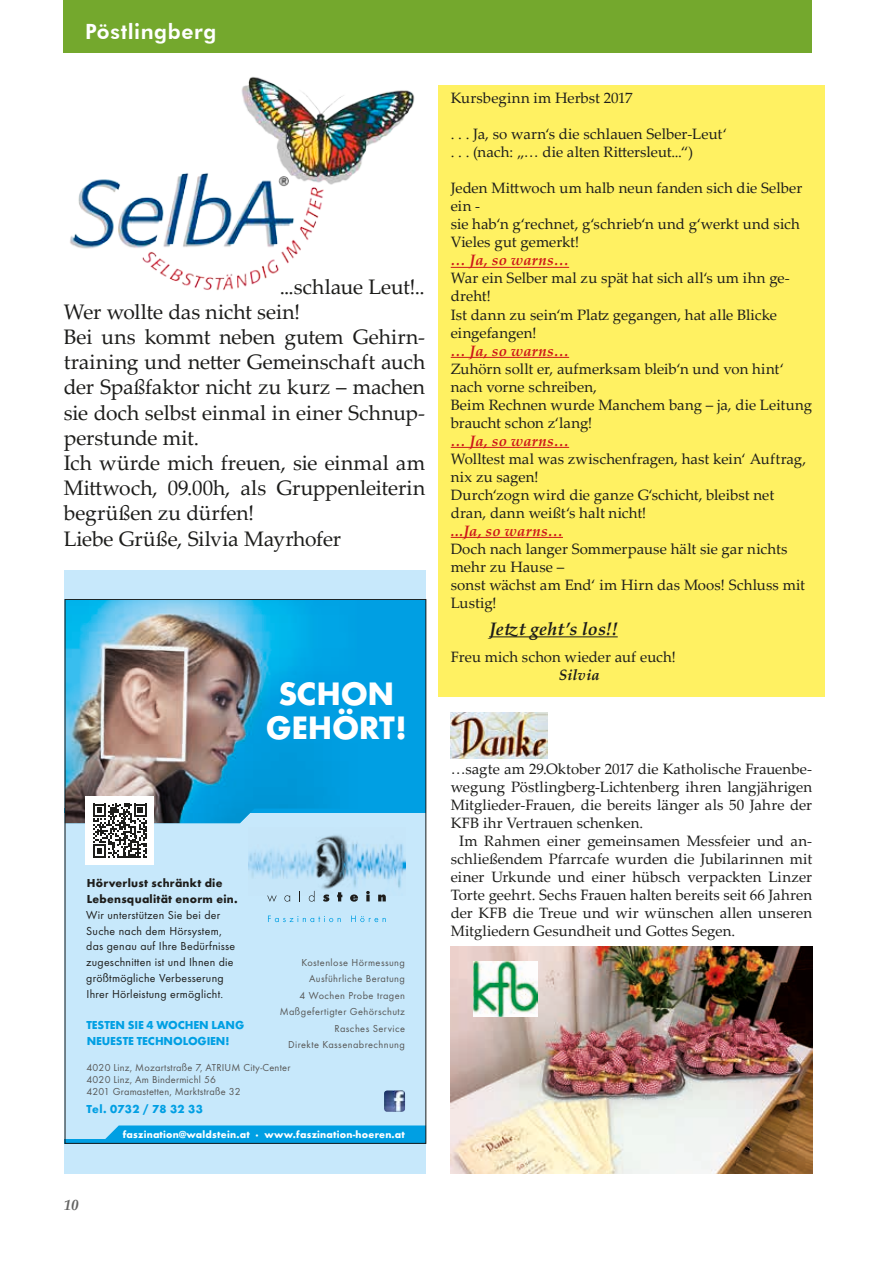
<style>
.page{position:relative;width:893px;height:1263px;background:#fff}
.page>*{position:absolute;margin:0;border:0;box-sizing:border-box;transform-origin:0 0}
.t1{font:700 33.75px/34.5px "Futura T";letter-spacing:-.01em;color:#fff;text-align:center}
.t2{font:21px/25.2px "Palatino Linotype";letter-spacing:-.005em;color:#1d1d1b}
.t3{font:800 21px "Futura BT";letter-spacing:.03em;color:#fff}
.t4{font:italic 700 18px "Palatino Linotype";letter-spacing:.005em;color:#1d1d1b}
.t5{font:15px/18px "Palatino Linotype";color:#1d1d1b}
.t6{font:italic 700 15px "Palatino Linotype";letter-spacing:.015em;color:#cd171a}
.t7{font:italic 700 15px "Palatino Linotype";letter-spacing:.02em;color:#1d1d1b}
.t8{font:italic 700 15px "Palatino Linotype";color:#646463}
.t9{font:12px/15.8px "Futura T";letter-spacing:.02em;color:#1d1d1b}
.t10{font:700 12px/15.8px "Futura T";letter-spacing:.02em;color:#1d1d1b}
.t11{font:700 12px/16.5px "Futura T";letter-spacing:-.01em;color:#009fe3}
.t12{font:700 12px "Futura T";letter-spacing:.025em;color:#009fe3}
.t13{font:10.5px/16.5px "Futura T";letter-spacing:.04em;color:#575756;text-align:right}
.t14{font:10.5px/12px "Futura T";letter-spacing:.02em;color:#575756}
.t15{font:700 10.5px "Futura T";letter-spacing:.02em;color:#fff}
</style>
<div class="page">
<div style="left:438px;top:85px;width:387px;height:611px;background:#fff162"></div>
<div style="left:64px;top:570px;width:361px;height:603px;background:#c7e8fb"></div>
<div style="left:64px;top:0;width:748px;height:53px;background:#74a82d"></div>
<hr style="left:451px;top:267px;width:118px;height:1px;background:#cd171a">
<hr style="left:451px;top:357px;width:118px;height:1px;background:#cd171a">
<hr style="left:451px;top:447px;width:118px;height:1px;background:#cd171a">
<hr style="left:451px;top:537px;width:112px;height:1px;background:#cd171a">
<img style="left:70px;top:77px;width:345px;height:214px">
<div style="left:369px;top:601px;width:55px;height:212px;background:#009fe3"></div>
<img style="left:67px;top:601px;width:302px;height:222px">
<svg style="left:105px;top:1125px;width:319px;height:14px;background:#0ba3e4"></svg>
<svg style="left:65px;top:1139px;width:361px;height:4px"></svg>
<img style="left:384px;top:1090px;width:21px;height:22px">
<div style="left:86px;top:796px;width:68px;height:69px;background:#fff"></div>
<svg style="left:93px;top:803px;width:54px;height:54px"></svg>
<div style="left:256px;top:670px;width:160px;height:81px;background:#009fe3"></div>
<svg style="left:268px;top:915px;width:118px;height:7px"></svg>
<img style="left:248px;top:835px;width:157px;height:60px">
<svg style="left:267px;top:895px;width:10px;height:7px"></svg>
<svg style="left:284px;top:895px;width:6px;height:7px"></svg>
<svg style="left:309px;top:891px;width:5px;height:11px"></svg>
<svg style="left:323px;top:894px;width:6px;height:8px"></svg>
<svg style="left:337px;top:892px;width:5px;height:9px"></svg>
<svg style="left:350px;top:894px;width:8px;height:8px"></svg>
<svg style="left:366px;top:891px;width:4px;height:10px"></svg>
<svg style="left:378px;top:894px;width:8px;height:7px"></svg>
<img style="left:451px;top:713px;width:97px;height:45px">
<img style="left:451px;top:946px;width:361px;height:227px">
<img style="left:473px;top:962px;width:65px;height:55px">
<hr style="left:489px;top:636px;width:129px;height:1px;background:#1d1d1b">
<h2 class="t3" style="left:85px;top:19px;width:133px">Pöstlingberg</h2>
<p class="t2" style="left:64px;top:273px;width:363px;text-indent:216px">...schlaue Leut!..<br>Wer wollte das nicht sein!<br>Bei uns kommt neben gutem Gehirn&shy;training und netter Gemeinschaft auch der Spaßfaktor nicht zu kurz – machen sie doch selbst einmal in einer Schnup&shy;perstunde mit.<br>Ich würde mich freuen, sie einmal am<br>Mittwoch, 09.00h, als Gruppenleiterin begrüßen zu dürfen!<br>Liebe Grüße, Silvia Mayrhofer</p>
<h1 class="t1" style="left:266px;top:676px;width:143px">SCHON<br>GEHÖRT!</h1>
<p class="t10" style="left:87px;top:875px;width:152px">Hörverlust schränkt die<br>Lebensqualität enorm ein.</p>
<p class="t9" style="left:86px;top:907px;width:151px">Wir unterstützen Sie bei der<br>Suche nach dem Hörsystem, das genau auf Ihre Bedürfnisse zugeschnitten ist und Ihnen die größtmögliche Verbesserung<br>Ihrer Hörleistung ermöglicht.</p>
<p class="t11" style="left:87px;top:1016px;width:159px">TESTEN SIE 4 WOCHEN LANG<br>NEUESTE TECHNOLOGIEN!</p>
<p class="t13" style="left:280px;top:954px;width:127px">Kostenlose Hörmessung<br>Ausführliche Beratung<br>4 Wochen Probe tragen<br>Maßgefertigter Gehörschutz<br>Rasches Service<br>Direkte Kassenabrechnung</p>
<p class="t14" style="left:86px;top:1062px;width:205px">4020 Linz, Mozartstraße 7, ATRIUM City-Center<br>4020 Linz, Am Bindermichl 56<br>4201 Gramastetten, Marktstraße 32</p>
<p class="t12" style="left:86px;top:1102px;width:118px">Tel. 0732 / 78 32 33</p>
<p class="t8" style="left:64px;top:1194px;width:16px">10</p>
<p class="t15" style="left:123px;top:1128px;width:284px">faszination@waldstein.at · www.faszination-hoeren.at</p>
<p class="t5" style="left:451px;top:89px;width:183px">Kursbeginn im Herbst 2017</p>
<p class="t5" style="left:451px;top:125px;width:278px">. . . Ja, so warn‘s die schlauen Selber-Leut‘ . . . (nach: „… die alten Rittersleut...“)</p>
<p class="t5" style="left:451px;top:179px;width:353px">Jeden Mittwoch um halb neun fanden sich die Selber ein -<br>sie hab‘n g‘rechnet, g‘schrieb‘n und g‘werkt und sich<br>Vieles gut gemerkt!</p>
<p class="t6" style="left:451px;top:250px;width:120px">… Ja, so warns…</p>
<p class="t5" style="left:451px;top:269px;width:341px">War ein Selber mal zu spät hat sich all‘s um ihn ge&shy;dreht!<br>Ist dann zu sein‘m Platz gegangen, hat alle Blicke eingefangen!</p>
<p class="t6" style="left:451px;top:340px;width:120px">… Ja, so warns…</p>
<p class="t5" style="left:451px;top:359px;width:363px">Zuhörn sollt er, aufmerksam bleib‘n und von hint‘ nach vorne schreiben,<br>Beim Rechnen wurde Manchem bang – ja, die Leitung braucht schon z‘lang!</p>
<p class="t6" style="left:451px;top:430px;width:120px">… Ja, so warns…</p>
<p class="t5" style="left:451px;top:449px;width:357px">Wolltest mal was zwischenfragen, hast kein‘ Auftrag, nix zu sagen!<br>Durch‘zogn wird die ganze G‘schicht, bleibst net dran, dann weißt‘s halt nicht!</p>
<p class="t6" style="left:451px;top:520px;width:114px">...Ja, so warns…</p>
<p class="t5" style="left:451px;top:539px;width:356px">Doch nach langer Sommerpause hält sie gar nichts mehr zu Hause –<br>sonst wächst am End‘ im Hirn das Moos! Schluss mit<br>Lustig!</p>
<p class="t5" style="left:451px;top:647px;width:227px">Freu mich schon wieder auf euch!</p>
<p class="t7" style="left:559px;top:664px;width:43px">Silvia</p>
<p class="t4" style="left:489px;top:616px;width:130px">Jetzt geht’s los!!</p>
<p class="t5" style="left:451px;top:759px;width:363px">…sagte am 29.Oktober 2017 die Katholische Frauenbe-</p>
<p class="t5" style="left:451px;top:777px;width:363px">wegung Pöstlingberg-Lichtenberg ihren langjährigen</p>
<p class="t5" style="left:451px;top:795px;width:363px">Mitglieder-Frauen, die bereits länger als 50 Jahre der</p>
<p class="t5" style="left:451px;top:813px;width:194px">KFB ihr Vertrauen schenken.</p>
<p class="t5" style="left:459px;top:831px;width:354px">Im Rahmen einer gemeinsamen Messfeier und an-</p>
<p class="t5" style="left:451px;top:849px;width:363px">schließendem Pfarrcafe wurden die Jubilarinnen mit</p>
<p class="t5" style="left:451px;top:867px;width:363px">einer Urkunde und einer hübsch verpackten Linzer</p>
<p class="t5" style="left:451px;top:885px;width:363px">Torte geehrt. Sechs Frauen halten bereits seit 66 Jahren</p>
<p class="t5" style="left:451px;top:903px;width:363px">der KFB die Treue und wir wünschen allen unseren</p>
<p class="t5" style="left:451px;top:921px;width:286px">Mitgliedern Gesundheit und Gottes Segen.</p>
</div>
